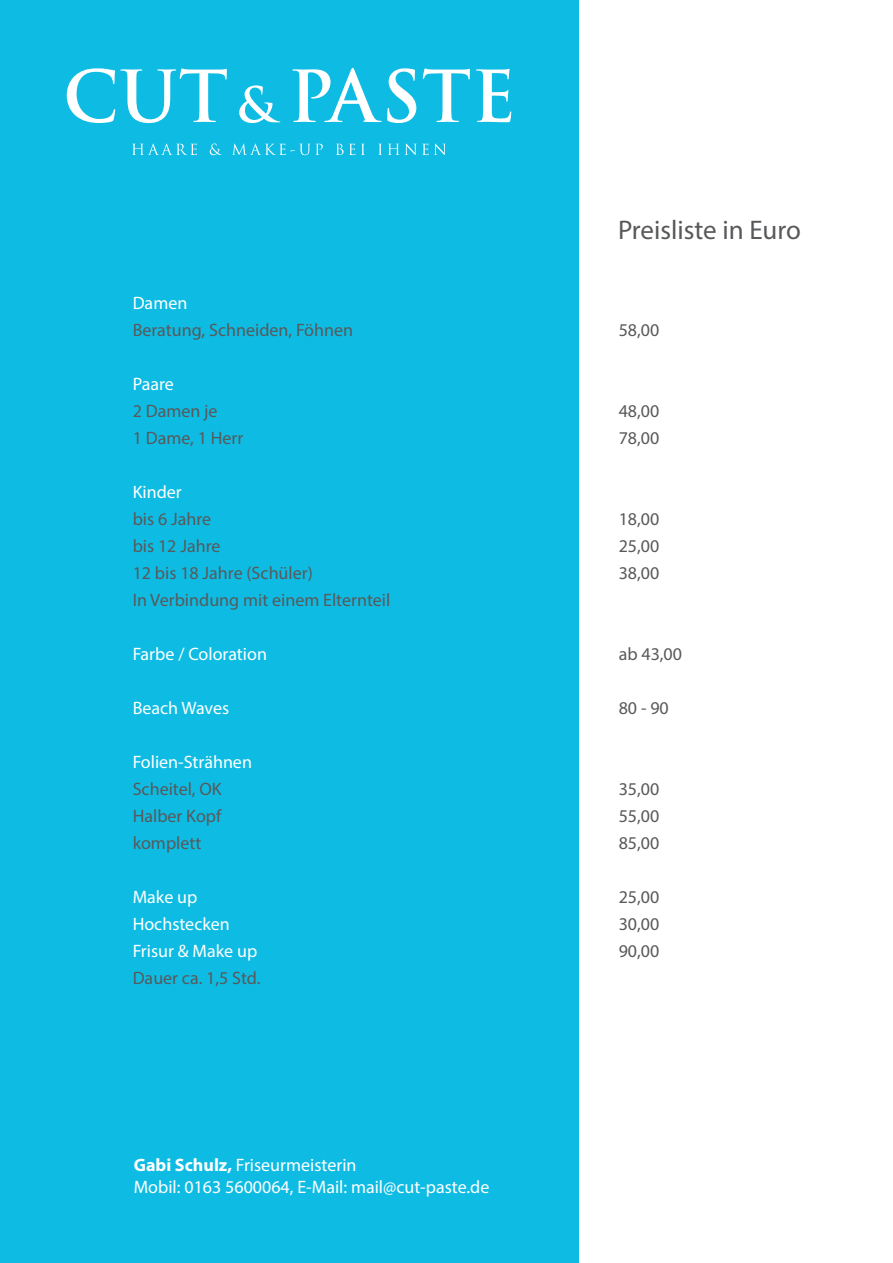
<style>
.page{position:relative;width:893px;height:1263px;background:#fff}
.page>*{position:absolute;margin:0;border:0;box-sizing:border-box;transform-origin:0 0}
.t1{font:27px "Myriad Pro";color:#58595b}
.t2{font:18px "Myriad Pro";color:#58595b}
.t3{font:18px/21.6px "Myriad Pro";color:#fff}
.s1{font-weight:700}
</style>
<div class="page">
<div style="left:0;top:0;width:578px;height:1263px;background:#0ebce3"></div>
<svg style="left:67px;top:68px;width:160px;height:55px"></svg>
<svg style="left:239px;top:85px;width:41px;height:38px"></svg>
<svg style="left:292px;top:68px;width:124px;height:55px"></svg>
<svg style="left:423px;top:68px;width:47px;height:54px"></svg>
<svg style="left:476px;top:69px;width:35px;height:53px"></svg>
<svg style="left:132px;top:144px;width:65px;height:11px"></svg>
<svg style="left:210px;top:144px;width:12px;height:11px"></svg>
<svg style="left:232px;top:144px;width:91px;height:11px"></svg>
<svg style="left:336px;top:144px;width:19px;height:11px"></svg>
<svg style="left:361px;top:144px;width:4px;height:11px"></svg>
<svg style="left:378px;top:144px;width:4px;height:11px"></svg>
<svg style="left:388px;top:144px;width:57px;height:11px"></svg>
<h1 class="t1" style="left:618px;top:214px;width:184px">Preisliste in Euro</h1>
<p class="t3" style="left:133px;top:292px;width:56px">Damen</p>
<p class="t2" style="left:133px;top:319px;width:222px">Beratung, Schneiden, Föhnen</p>
<p class="t2" style="left:619px;top:319px;width:42px">58,00</p>
<p class="t3" style="left:133px;top:373px;width:43px">Paare</p>
<p class="t2" style="left:133px;top:400px;width:86px">2 Damen je</p>
<p class="t2" style="left:619px;top:400px;width:42px">48,00</p>
<p class="t2" style="left:133px;top:427px;width:112px">1 Dame, 1 Herr</p>
<p class="t2" style="left:619px;top:427px;width:42px">78,00</p>
<p class="t3" style="left:133px;top:481px;width:51px">Kinder</p>
<p class="t2" style="left:133px;top:508px;width:80px">bis 6 Jahre</p>
<p class="t2" style="left:619px;top:508px;width:42px">18,00</p>
<p class="t2" style="left:133px;top:535px;width:89px">bis 12 Jahre</p>
<p class="t2" style="left:619px;top:535px;width:42px">25,00</p>
<p class="t2" style="left:133px;top:562px;width:182px">12 bis 18 Jahre (Schüler)</p>
<p class="t2" style="left:619px;top:562px;width:42px">38,00</p>
<p class="t2" style="left:133px;top:589px;width:259px">In Verbindung mit einem Elternteil</p>
<p class="t3" style="left:133px;top:643px;width:136px">Farbe / Coloration</p>
<p class="t2" style="left:619px;top:643px;width:65px">ab 43,00</p>
<p class="t3" style="left:133px;top:697px;width:98px">Beach Waves</p>
<p class="t2" style="left:619px;top:697px;width:52px">80 - 90</p>
<p class="t3" style="left:133px;top:751px;width:121px">Folien-Strähnen</p>
<p class="t2" style="left:133px;top:778px;width:90px">Scheitel, OK</p>
<p class="t2" style="left:619px;top:778px;width:42px">35,00</p>
<p class="t2" style="left:133px;top:805px;width:90px">Halber Kopf</p>
<p class="t2" style="left:619px;top:805px;width:42px">55,00</p>
<p class="t2" style="left:133px;top:832px;width:70px">komplett</p>
<p class="t2" style="left:619px;top:832px;width:42px">85,00</p>
<p class="t3" style="left:133px;top:886px;width:66px">Make up</p>
<p class="t2" style="left:619px;top:886px;width:42px">25,00</p>
<p class="t3" style="left:133px;top:913px;width:99px">Hochstecken</p>
<p class="t2" style="left:619px;top:913px;width:42px">30,00</p>
<p class="t3" style="left:133px;top:940px;width:126px">Frisur &amp; Make up</p>
<p class="t2" style="left:619px;top:940px;width:42px">90,00</p>
<p class="t2" style="left:133px;top:967px;width:129px">Dauer ca. 1,5 Std.</p>
<p class="t3" style="left:134px;top:1154px;width:357px"><span class="s1">Gabi Schulz,</span> Friseurmeisterin<br>Mobil: 0163 5600064, E-Mail: mail@cut-paste.de</p>
</div>
